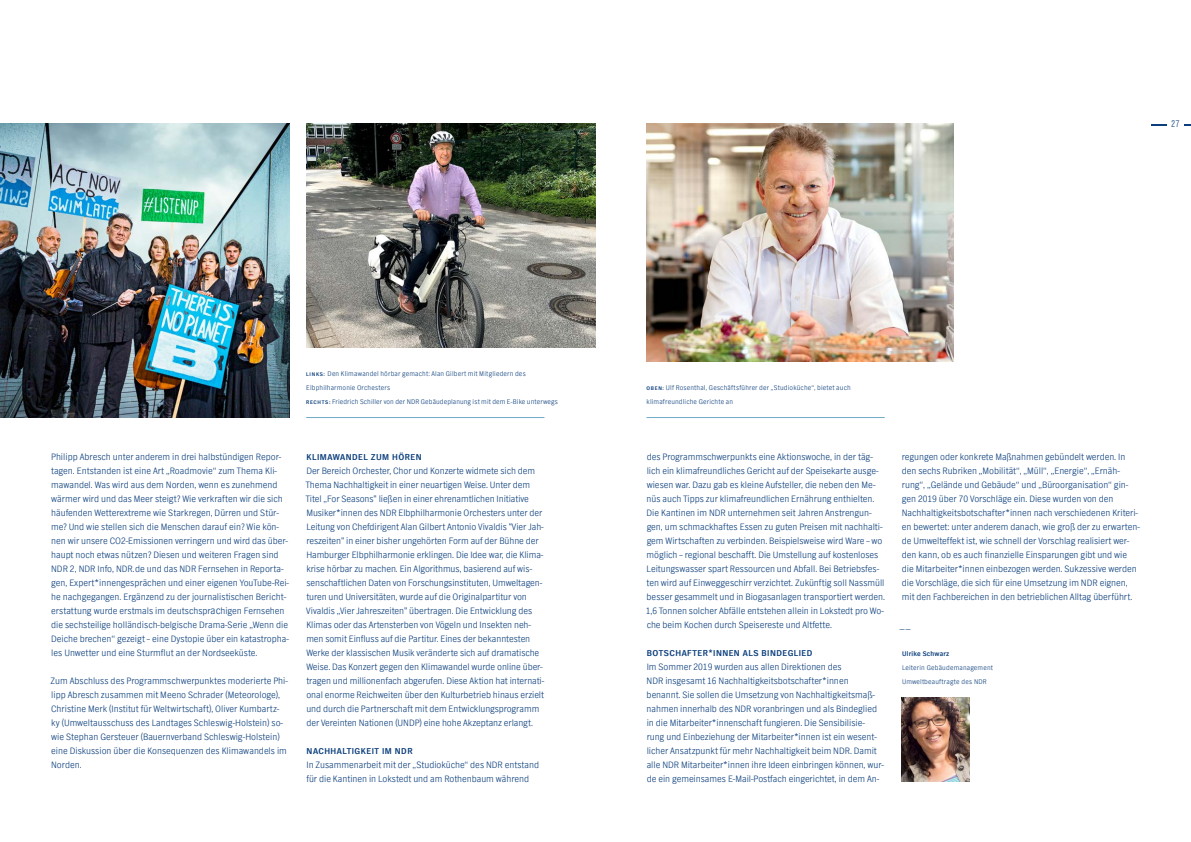
<style>
.page{position:relative;width:1191px;height:842px;background:#fff}
.page>*{position:absolute;margin:0;border:0;box-sizing:border-box;transform-origin:0 0}
.t1{font:300 10px "NDR Sans Cond";color:#0b3e7c}
.t2{font:300 9.5px/14px "NDR Sans";letter-spacing:-.005em;color:#0b3e7c}
.t3{font:700 9px "NDR Sans";letter-spacing:.05em;color:#0b3e7c}
.t4{font:300 7px/14px "NDR Sans";letter-spacing:.025em;color:#0b3e7c}
.t5{font:700 7px "NDR Sans";letter-spacing:.025em;color:#0b3e7c}
.s1{font-weight:700;font-size:5.5px}
.s2{font-size:10.5px}
</style>
<div class="page">
<svg style="left:1151px;top:124px;width:16px;height:2px"></svg>
<svg style="left:1184px;top:124px;width:7px;height:2px"></svg>
<hr style="left:646px;top:417px;width:238px;height:1px;background:#6faac4">
<hr style="left:306px;top:417px;width:238px;height:1px;background:#6faac4">
<img style="left:0;top:124px;width:289px;height:294px">
<img style="left:306px;top:124px;width:289px;height:224px">
<img style="left:646px;top:124px;width:307px;height:238px">
<img style="left:901px;top:698px;width:68px;height:84px">
<p class="t1" style="left:1171px;top:118px;width:10px">27</p>
<p class="t4" style="left:306px;top:366px;width:253px"><span class="s1">LINKS:</span> Den Klimawandel hörbar gemacht: Alan Gilbert mit Mitgliedern des<br>Elbphilharmonie Orchesters<br><span class="s1">RECHTS:</span> Friedrich Schiller von der NDR Gebäudeplanung ist mit dem E-Bike unterwegs</p>
<p class="t2" style="left:51px;top:449px;width:239px">Philipp Abresch unter anderem in drei halbstündigen Repor&shy;tagen. Entstanden ist eine Art „Roadmovie“ zum Thema Kli&shy;mawandel. Was wird aus dem Norden, wenn es zunehmend wärmer wird und das Meer steigt? Wie verkraften wir die sich häufenden Wetterextreme wie Starkregen, Dürren und Stür&shy;me? Und wie stellen sich die Menschen darauf ein? Wie kön&shy;nen wir unsere CO2-Emissionen verringern und wird das über&shy;haupt noch etwas nützen? Diesen und weiteren Fragen sind NDR 2, NDR Info, NDR.de und das NDR Fernsehen in Reporta&shy;gen, Expert*innengesprächen und einer eigenen YouTube-Rei&shy;he nachgegangen. Ergänzend zu der journalistischen Bericht&shy;erstattung wurde erstmals im deutschspr<span class="s2">ac</span>higen Fernsehen die sechsteilige holländisch-belgische Drama-Serie „Wenn die Deiche brechen“ gezeigt – eine Dystopie über ein katastropha&shy;les Unwetter und eine Sturmflut an der Nordseeküste.</p>
<p class="t2" style="left:50px;top:673px;width:239px">Zum Abschluss des Programmschwerpunktes moderierte Phi&shy;lipp Abresch zusammen mit Meeno Schrader (Meteorologe), Christine Merk (Institut für Weltwirtschaft), Oliver Kumbartz&shy;ky (Umweltausschuss des Landtages Schleswig-Holstein) so&shy;wie Stephan Gersteuer (Bauernverband Schleswig-Holstein) eine Diskussion über die Konsequenzen des Klimawandels im Norden.</p>
<p class="t3" style="left:306px;top:451px;width:117px">KLIMAWANDEL ZUM HÖREN</p>
<p class="t2" style="left:306px;top:463px;width:240px">Der Bereich Orchester, Chor und Konzerte widmete sich dem Thema Nachhaltigkeit in einer neuartigen Weise. Unter dem Titel „For Seasons" ließen in einer ehrenamtlichen Initiative Musiker*innen des NDR Elbphilharmonie Orchesters unter der Leitung von Chefdirigent Alan Gilbert Antonio Vivaldis "Vier Jah&shy;reszeiten" in einer bisher ungehörten Form auf der Bühne der Hamburger Elbphilharmonie erklingen. Die Idee war, die Klima&shy;krise hörbar zu machen. Ein Algorithmus, basierend auf wis&shy;senschaftlichen Daten von Forschungsinstituten, Umweltagen&shy;turen und Universitäten, wurde auf die Originalpartitur von Vivaldis „Vier Jahreszeiten" übertragen. Die Entwicklung des Klimas oder das Artensterben von Vögeln und Insekten neh&shy;men somit Einfluss auf die Partitur. Eines der bekanntesten Werke der klassischen Musik veränderte sich auf dramatische Weise. Das Konzert gegen den Klimawandel wurde online über&shy;tragen und millionenfach abgerufen. Diese Aktion hat internati&shy;onal enorme Reichweiten über den Kulturbetrieb hinaus erzielt und durch die Partnerschaft mit dem Entwicklungsprogramm der Vereinten Nationen (UNDP) eine hohe Akzeptanz erlangt.</p>
<p class="t3" style="left:306px;top:745px;width:107px">NACHHALTIGKEIT IM NDR</p>
<p class="t2" style="left:306px;top:757px;width:234px">In Zusammenarbeit mit der „Studioküche“ des NDR entstand für die Kantinen in Lokstedt und am Rothenbaum während</p>
<p class="t4" style="left:646px;top:380px;width:206px"><span class="s1">OBEN:</span> Ulf Rosenthal, Geschäftsführer der „Studioküche“, bietet auch klimafreundliche Gerichte an</p>
<p class="t2" style="left:646px;top:449px;width:241px">des Programmschwerpunkts eine Aktionswoche, in der täg&shy;lich ein klimafreundliches Gericht auf der Speisekarte ausge&shy;wiesen war. Dazu gab es kleine Aufsteller, die neben den Me&shy;nüs auch Tipps zur klimafreundlichen Ernährung enthielten.<br>Die Kantinen im NDR unternehmen seit Jahren Anstrengun&shy;gen, um schmackhaftes Essen zu guten Preisen mit nachhalti&shy;gem Wirtschaften zu verbinden. Beispielsweise wird Ware – wo möglich – regional beschafft. Die Umstellung auf kostenloses Leitungswasser spart Ressourcen und Abfall. Bei Betriebsfes&shy;ten wird auf Einweggeschirr verzichtet. Zukünftig soll Nassmüll besser gesammelt und in Biogasanlagen transportiert werden.<br>1,6 Tonnen solcher Abfälle entstehen allein in Lokstedt pro Wo&shy;che beim Kochen durch Speisereste und Altfette.</p>
<p class="t3" style="left:647px;top:647px;width:167px">BOTSCHAFTER*INNEN ALS BINDEGLIED</p>
<p class="t2" style="left:646px;top:659px;width:239px">Im Sommer 2019 wurden aus allen Direktionen des<br>NDR insgesamt 16 Nachhaltigkeitsbotschafter*innen benannt. Sie sollen die Umsetzung von Nachhaltigkeitsmaß&shy;nahmen innerhalb des NDR voranbringen und als Bindeglied in die Mitarbeiter*innenschaft fungieren. Die Sensibilisie&shy;rung und Einbeziehung der Mitarbeiter*innen ist ein wesent&shy;licher Ansatzpunkt für mehr Nachhaltigkeit beim NDR. Damit alle NDR Mitarbeiter*innen ihre Ideen einbringen können, wur&shy;de ein gemeinsames E-Mail-Postfach eingerichtet, in dem An-</p>
<p class="t2" style="left:902px;top:449px;width:239px">regungen oder konkrete Maßnahmen gebündelt werden. In den sechs Rubriken „Mobilität“, „Müll“, „Energie“, „Ernäh&shy;rung“, „Gelände und Gebäude“ und „Büroorganisation“ gin&shy;gen 2019 über 70 Vorschläge ein. Diese wurden von den Nachhaltigkeitsbotschafter*innen nach verschiedenen Kriteri&shy;en bewertet: unter anderem danach, wie groß der zu erwarten&shy;de Umwelteffekt ist, wie schnell der Vorschlag realisiert wer&shy;den kann, ob es auch finanzielle Einsparungen gibt und wie die Mitarbeiter*innen einbezogen werden. Sukzessive werden die Vorschläge, die sich für eine Umsetzung im NDR eignen, mit den Fachbereichen in den betrieblichen Alltag überführt.</p>
<p class="t2" style="left:899px;top:617px;width:12px">__</p>
<p class="t5" style="left:902px;top:649px;width:49px">Ulrike Schwarz</p>
<p class="t4" style="left:902px;top:660px;width:92px">Leiterin Gebäudemanagement<br>Umweltbeauftragte des NDR</p>
</div>
